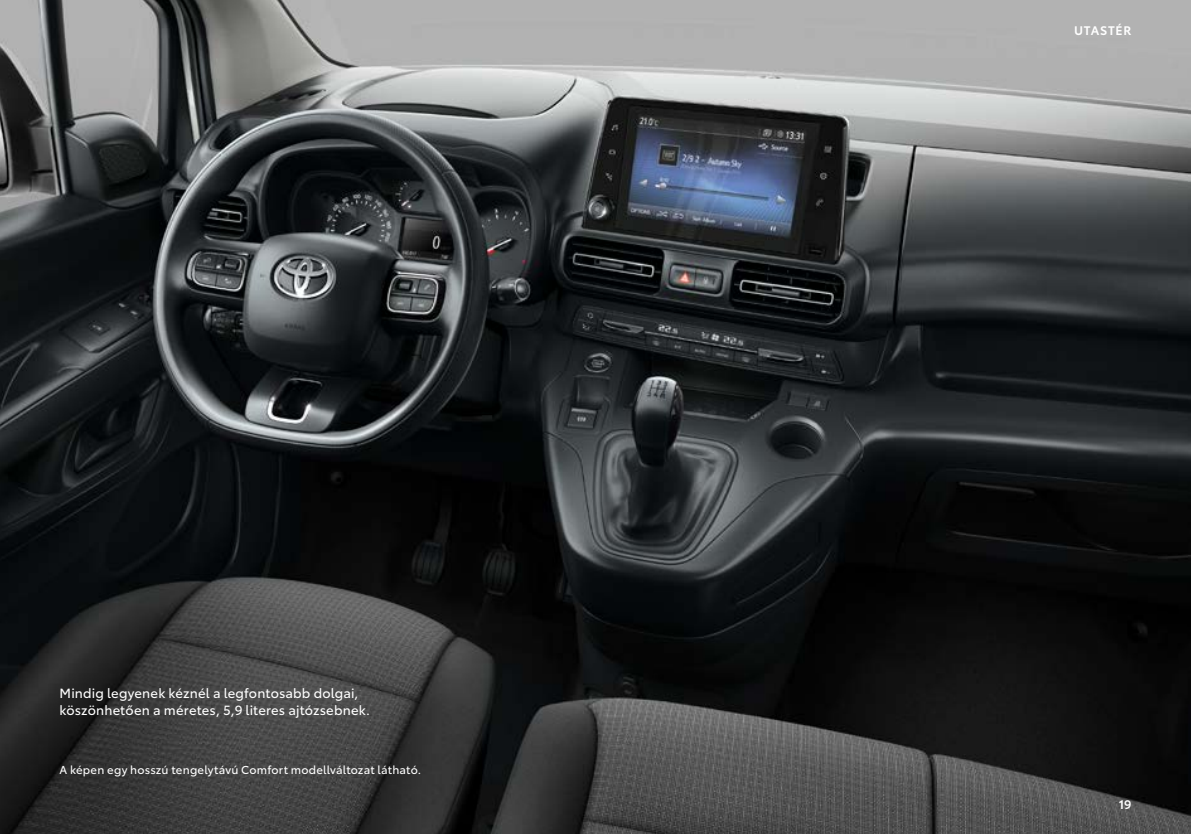
<style>
.page{position:relative;width:1191px;height:834px;background:#fff}
.page>*{position:absolute;margin:0;border:0;box-sizing:border-box;transform-origin:0 0}
.t1{font:13.12px/16.6px "Toyota Type";letter-spacing:.015em;color:#fff}
.t2{font:600 12.25px "Toyota Type";letter-spacing:.06em;color:#fff}
.t3{font:11.38px "Toyota Type";letter-spacing:.02em;color:#fff}
</style>
<div class="page">
<img style="left:0;top:0;width:1191px;height:833px">
<p class="t1" style="left:60px;top:684px;width:312px">Mindig legyenek kéznél a legfontosabb dolgai, köszönhetően a méretes, 5,9 literes ajtózsebnek.</p>
<p class="t3" style="left:60px;top:761px;width:363px">A képen egy hosszú tengelytávú Comfort modellváltozat látható.</p>
<p class="t2" style="left:1074px;top:21px;width:59px">UTASTÉR</p>
<p class="t2" style="left:1118px;top:794px;width:14px">19</p>
</div>
